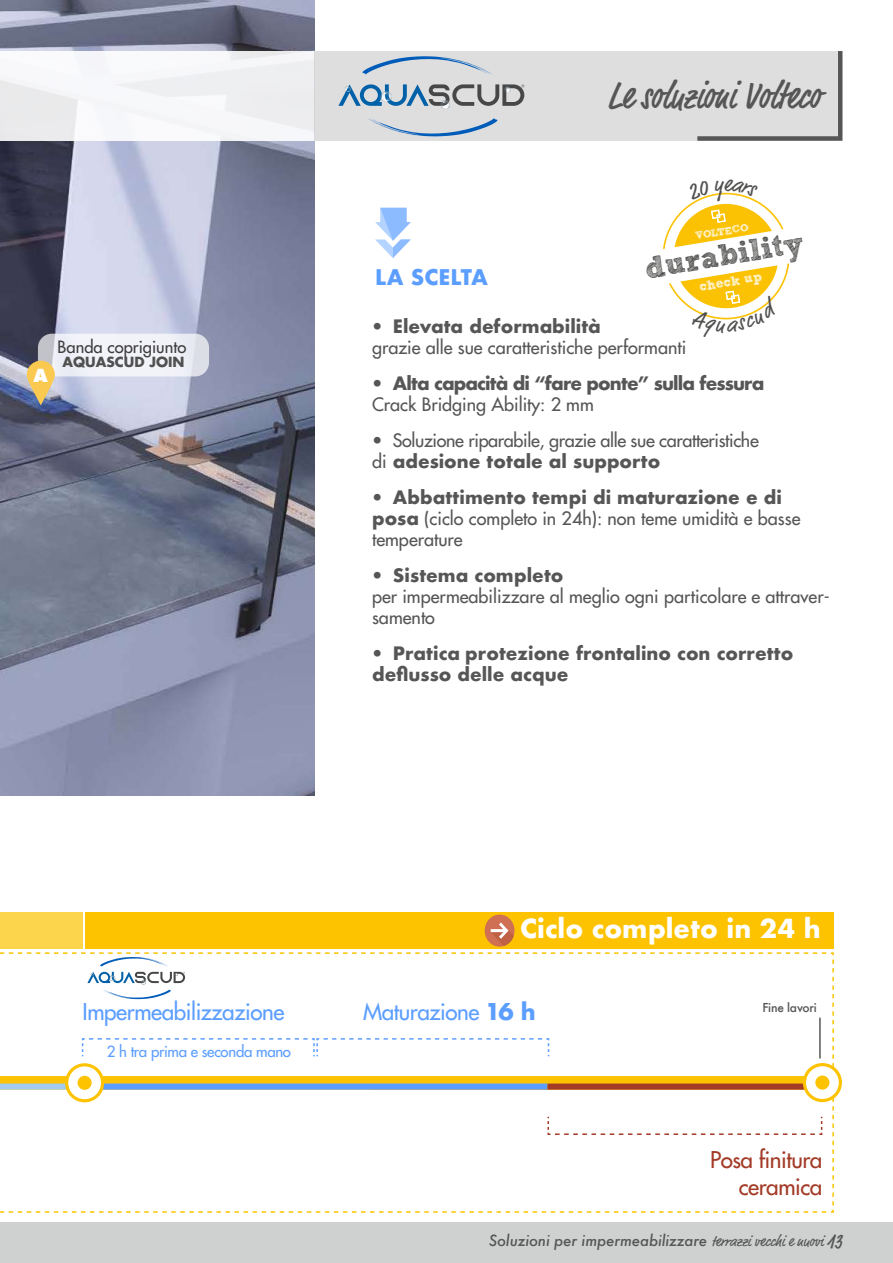
<style>
.page{position:relative;width:893px;height:1263px;background:#fff}
.page>*{position:absolute;margin:0;border:0;box-sizing:border-box;transform-origin:0 0}
.t1{font:500 condensed 39px "Market";color:#565656}
.t2{font:30.6px "Sketch Rockwell";color:#50504f}
.t3{font:700 25.5px "Futura";color:#fff}
.t4{font:500 22.5px "Futura Std";letter-spacing:-.02em;color:#5c9eff}
.t5{font:500 22.5px/27px "Futura Std";letter-spacing:-.02em;color:#a33b27;text-align:right}
.t6{font:22.2px "Market";color:#50504f}
.t7{font:700 21px "Futura";color:#5c9eff}
.t8{font:500 18px/21px "Futura Std";color:#565656}
.t9{font:700 18px/21px "Futura";color:#565656}
.t10{font:500 18px "Futura Std";letter-spacing:-.02em;color:#565656}
.t11{font:700 18px "Futura";letter-spacing:-.05em;color:#565656}
.t12{font:800 17.55px "Futura Std";color:#fff}
.t13{font:500 16.5px "Futura Std";color:#3d3d3d}
.t14{font:italic 500 15px "Futura";letter-spacing:-.01em;color:#565656}
.t15{font:500 15px "Futura Std";letter-spacing:-.02em;color:#5c9eff}
.t16{font:700 13.65px "Futura Std";color:#505050}
.t17{font:13.05px "Sketch Rockwell";color:#fff}
.t18{font:500 12px "Futura";letter-spacing:-.02em;color:#565656}
.t19{font:10.35px "Sketch Rockwell";color:#fff}
.s1{font-family:"Futura Std";font-weight:500}
.s2{font-family:"Futura";font-weight:700}
.s3{font-family:"Market";font-weight:400;font-style:normal}
.s4{font-family:"Market";font-style:normal;font-stretch:condensed;font-size:21px}
</style>
<div class="page">
<div style="left:0;top:1222px;width:893px;height:41px;background:#cfd0d0"></div>
<img style="left:0;top:0;width:315px;height:795px">
<svg style="left:38px;top:334px;width:171px;height:42px;fill:#f2f2f9"></svg>
<svg style="left:26px;top:360px;width:29px;height:45px"></svg>
<div style="left:0;top:51px;width:315px;height:90px;background:linear-gradient(to right,#f4f4f6,#f2f3f5)"></div>
<div style="left:315px;top:51px;width:527px;height:90px;background:#dededf"></div>
<svg style="left:697px;top:51px;width:146px;height:90px"></svg>
<svg style="left:0;top:952px;width:835px;height:261px"></svg>
<div style="left:0;top:1083px;width:73px;height:6px;background:#a2cbee"></div>
<svg style="left:81px;top:1037px;width:469px;height:21px"></svg>
<hr style="left:819px;top:1017px;width:2px;height:41px;background:#565656">
<svg style="left:547px;top:1115px;width:276px;height:21px"></svg>
<div style="left:96px;top:1083px;width:451px;height:6px;background:#5c9eff"></div>
<div style="left:547px;top:1083px;width:262px;height:6px;background:#a33b27"></div>
<svg style="left:65px;top:1063px;width:39px;height:39px"></svg>
<div style="left:68px;top:1066px;width:33px;height:33px;background:#fff;border-radius:50%"></div>
<div style="left:78px;top:1076px;width:14px;height:14px;background:#fdc300;border-radius:50%"></div>
<svg style="left:803px;top:1063px;width:39px;height:39px"></svg>
<div style="left:806px;top:1066px;width:33px;height:33px;background:#fff;border-radius:50%"></div>
<div style="left:815px;top:1075px;width:14px;height:14px;background:#fdc300;border-radius:50%"></div>
<div style="left:0;top:912px;width:83px;height:37px;background:#fdd54d"></div>
<div style="left:85px;top:912px;width:749px;height:37px;background:#fdc300"></div>
<div style="left:485px;top:914px;width:29px;height:33px;background:#cf7054;border-radius:50%"></div>
<svg style="left:491px;top:922px;width:23px;height:24px"></svg>
<svg style="left:375px;top:208px;width:36px;height:50px"></svg>
<svg style="left:338px;top:84px;width:186px;height:25px"></svg>
<svg style="left:362px;top:56px;width:130px;height:19px"></svg>
<svg style="left:368px;top:118px;width:129px;height:18px"></svg>
<svg style="left:0;top:952px;width:826px;height:47px"></svg>
<svg style="left:663px;top:192px;width:127px;height:128px"></svg>
<p class="t12" style="left:34px;top:364px;width:16px">A</p>
<p class="t13" style="left:58px;top:337px;width:130px">Banda coprigiunto</p>
<p class="t16" style="left:63px;top:353px;width:123px">AQUASCUD JOIN</p>
<h1 class="t1" style="left:607px;top:72px;width:215px">Le soluzioni Volteco</h1>
<p class="t7" style="left:375px;top:262px;width:115px">LA SCELTA</p>
<p class="t6" style="left:723px;top:171px;width:10px">e</p>
<p class="t19" style="left:695px;top:230px;width:55px;rotate:-9deg">VOLTECO</p>
<p class="t17" style="left:698px;top:279px;width:65px;rotate:-9deg">check up</p>
<h2 class="t2" style="left:643px;top:251px;width:161px;rotate:-9deg">durability</h2>
<p class="t9" style="left:372px;top:316px;width:230px"><span class="s1">•</span> Elevata deformabilità</p>
<p class="t8" style="left:372px;top:337px;width:316px">grazie alle sue caratteristiche performanti</p>
<p class="t11" style="left:372px;top:370px;width:394px"><span class="s1">•</span> Alta capacità di “fare ponte” sulla fessura</p>
<p class="t8" style="left:372px;top:394px;width:223px">Crack Bridging Ability: 2 mm</p>
<p class="t10" style="left:372px;top:429px;width:388px">• Soluzione riparabile, grazie alle sue caratteristiche</p>
<p class="t9" style="left:372px;top:451px;width:290px"><span class="s1">di</span> adesione totale al supporto</p>
<p class="t9" style="left:372px;top:487px;width:411px"><span class="s1">•</span> Abbattimento tempi di maturazione e di</p>
<p class="t8" style="left:372px;top:508px;width:430px"><span class="s2">posa</span> (ciclo completo in 24h): non teme umidità e basse temperature</p>
<p class="t9" style="left:372px;top:565px;width:193px"><span class="s1">•</span> Sistema completo</p>
<p class="t8" style="left:372px;top:586px;width:459px">per impermeabilizzare al meglio ogni particolare e attraver&shy;samento</p>
<p class="t9" style="left:372px;top:643px;width:423px"><span class="s1">•</span> Pratica protezione frontalino con corretto deflusso delle acque</p>
<h3 class="t3" style="left:520px;top:910px;width:302px">Ciclo completo in 24 h</h3>
<p class="t4" style="left:83px;top:998px;width:203px">Impermeabilizzazione</p>
<p class="t4" style="left:363px;top:997px;width:174px">Maturazione <span class="s2">16 h</span></p>
<p class="t18" style="left:762px;top:999px;width:56px">Fine lavori</p>
<p class="t15" style="left:107px;top:1042px;width:186px">2 h tra prima e seconda mano</p>
<p class="t5" style="left:710px;top:1146px;width:114px">Posa finitura ceramica</p>
<p class="t14" style="left:489px;top:1230px;width:355px">Soluzioni per impermeabilizzare <span class="s3">terrazzi vecchi e nuovi</span> <span class="s4">13</span></p>
</div>
